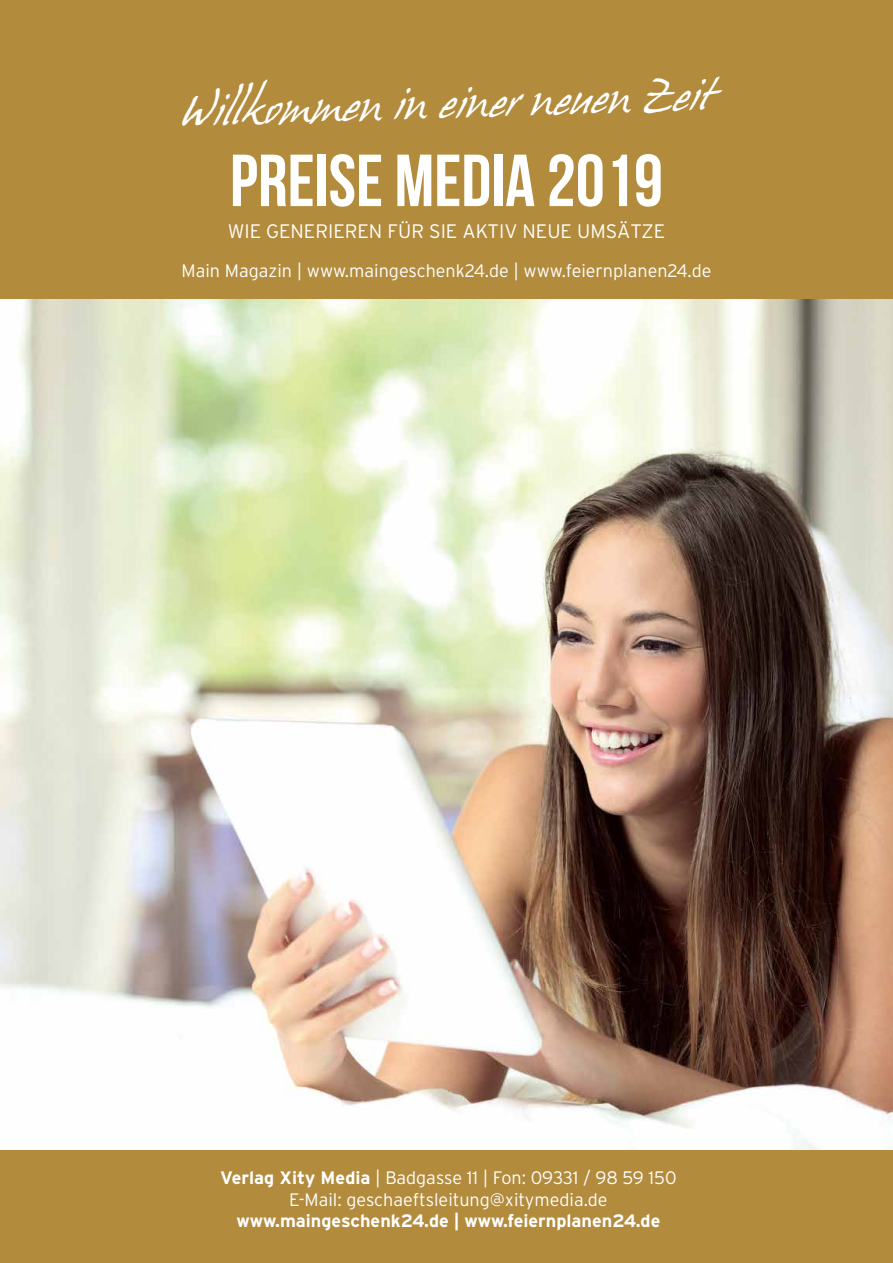
<style>
.page{position:relative;width:893px;height:1263px;background:#fff}
.page>*{position:absolute;margin:0;border:0;box-sizing:border-box;transform-origin:0 0}
.t1{font:700 73.5px "Bebas Neue";color:#fff}
.t2{font:40.5px "Hans Hand";color:#fff}
.t3{font:300 19.5px "Interstate";color:#fff}
.t4{font:300 18px/21.6px "Interstate";color:#fff;text-align:center}
.t5{font:700 18px "Interstate";color:#fff}
.s1{font-weight:700}
</style>
<div class="page">
<img style="left:0;top:299px;width:893px;height:851px">
<div style="left:0;top:1150px;width:893px;height:113px;background:#b28b3c"></div>
<div style="left:0;top:0;width:893px;height:299px;background:#b28b3c"></div>
<h2 class="t2" style="left:180px;top:89px;width:532px;rotate:-2deg">Willkommen in einer neuen Zeit</h2>
<h1 class="t1" style="left:230px;top:140px;width:435px">PREISE MEDIA 2019</h1>
<p class="t3" style="left:228px;top:220px;width:439px">WIE GENERIEREN FÜR SIE AKTIV NEUE UMSÄTZE</p>
<p class="t4" style="left:182px;top:260px;width:531px">Main Magazin | www.maingeschenk24.de | www.feiernplanen24.de</p>
<p class="t4" style="left:220px;top:1167px;width:458px"><span class="s1">Verlag Xity Media</span> | Badgasse 11 | Fon: 09331 / 98 59 150<br>E-Mail: geschaeftsleitung@xitymedia.de</p>
<p class="t5" style="left:236px;top:1211px;width:425px">www.maingeschenk24.de | www.feiernplanen24.de</p>
</div>
